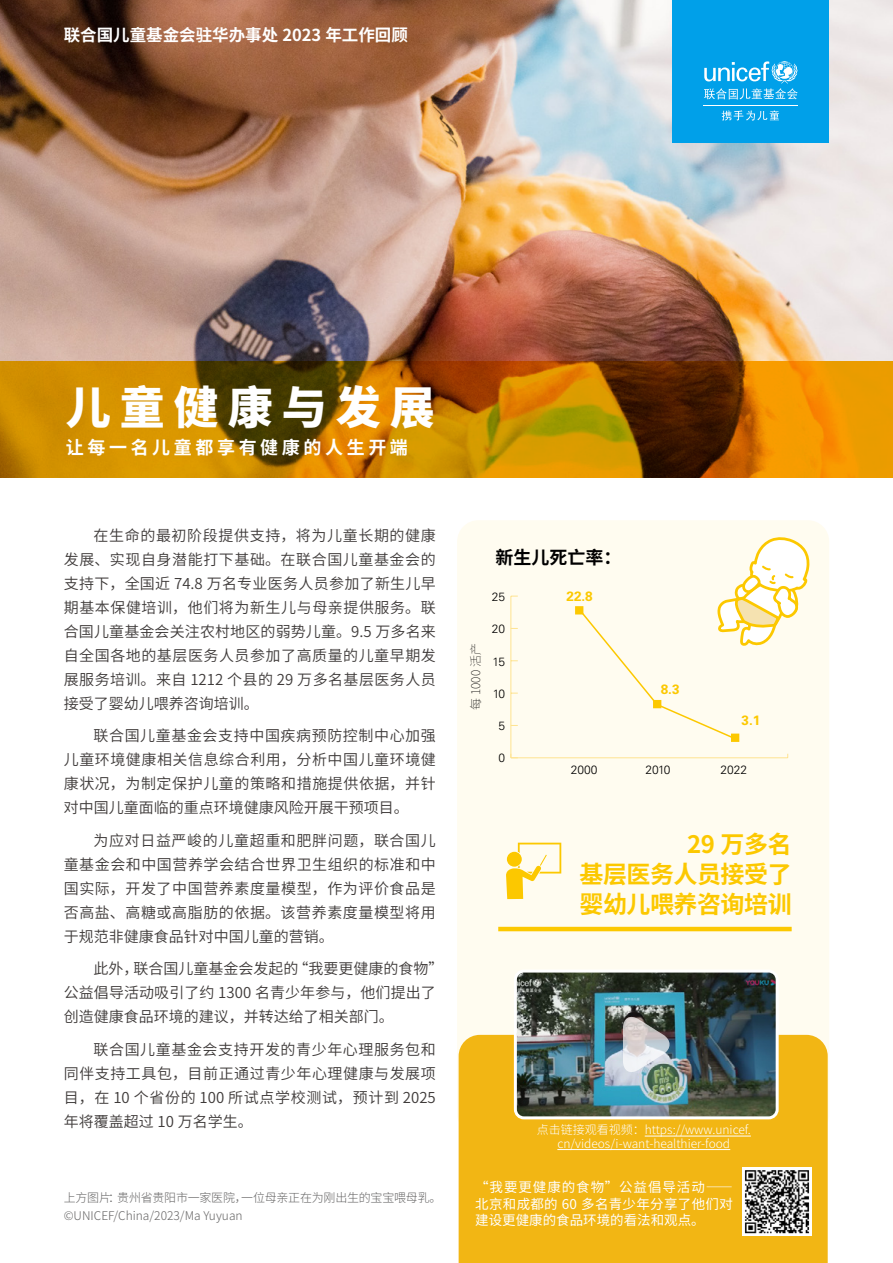
<style>
.page{position:relative;width:893px;height:1263px;background:#fff}
.page>*{position:absolute;margin:0;border:0;box-sizing:border-box;transform-origin:0 0}
.t1{font:800 45px "Source Han Sans CN";letter-spacing:.2em;color:#fff}
.t2{font:700 24px/30px "Source Han Sans CN";letter-spacing:-.02em;color:#fcc800;text-align:justify}
.t3{font:700 18px "Source Han Sans CN";letter-spacing:.2em;color:#fff}
.t4{font:700 18px "Source Han Sans CN";color:#000}
.t5{font:700 16.5px "Source Han Sans CN";color:#fff}
.t6{font:15px/24px "Source Han Sans CN";letter-spacing:.005em;color:#3e3a39;text-align:justify}
.t7{font:13.5px/16.5px "Source Han Sans CN";letter-spacing:.025em;color:#fff;text-align:justify}
.t8{font:700 13.5px "Univers LT Pro 65";color:#fcc800}
.t9{font:300 12px/18px "Source Han Sans CN";letter-spacing:-.02em;color:#656464}
.t10{font:300 12px/13.5px "Source Han Sans CN";color:#fff;text-align:center}
.t11{font:300 12px "Univers LT Pro 45";color:#000}
.t12{font:200 12px "Source Han Sans CN";color:#000}
</style>
<div class="page">
<div style="left:457px;top:520px;width:372px;height:615px;background:#fffcf0;border-radius:21px"></div>
<img style="left:0;top:0;width:893px;height:361px">
<div style="left:459px;top:1035px;width:369px;height:228px;background:#f2b614"></div>
<hr style="left:645px;top:1136px;width:106px;height:1px;background:#fff">
<hr style="left:557px;top:1149px;width:173px;height:1px;background:#fff">
<hr style="left:498px;top:927px;width:294px;height:4px;background:#fcc800">
<img style="left:743px;top:1167px;width:68px;height:69px">
<hr style="left:511px;top:757px;width:277px;height:1px;background:#fee391">
<hr style="left:511px;top:596px;width:1px;height:162px;background:#fee391">
<div style="left:731px;top:733px;width:8px;height:9px;background:#fcc800"></div>
<svg style="left:575px;top:606px;width:2px;height:8px"></svg>
<svg style="left:506px;top:843px;width:55px;height:56px"></svg>
<img style="left:515px;top:973px;width:262px;height:145px">
<div style="left:514px;top:969px;width:265px;height:150px;border:3px solid #fff;border-radius:9px"></div>
<svg style="left:623px;top:1014px;width:49px;height:61px;background:#abafad"></svg>
<svg style="left:577px;top:537px;width:233px;height:203px"></svg>
<div style="left:672px;top:0;width:157px;height:142px;background:#00a0e9"></div>
<hr style="left:703px;top:105px;width:95px;height:1px;background:#fff">
<svg style="left:704px;top:61px;width:94px;height:38px"></svg>
<svg style="left:722px;top:110px;width:57px;height:11px"></svg>
<svg style="left:0;top:361px;width:893px;height:117px;background:#b27300"></svg>
<p class="t5" style="left:64px;top:26px;width:346px">联合国儿童基金会驻华办事处 2023 年工作回顾</p>
<h1 class="t1" style="left:66px;top:382px;width:371px">儿童健康与发展</h1>
<p class="t3" style="left:66px;top:437px;width:344px">让每一名儿童都享有健康的人生开端</p>
<p class="t6" style="left:64px;top:523px;width:374px;text-indent:30px">在生命的最初阶段提供支持，将为儿童长期的健康发展、实现自身潜能打下基础。在联合国儿童基金会的支持下，全国近 74.8 万名专业医务人员参加了新生儿早期基本保健培训，他们将为新生儿与母亲提供服务。联合国儿童基金会关注农村地区的弱势儿童。9.5 万多名来自全国各地的基层医务人员参加了高质量的儿童早期发展服务培训。来自 1212 个县的 29 万多名基层医务人员接受了婴幼儿喂养咨询培训。</p>
<p class="t6" style="left:64px;top:724px;width:374px;text-indent:30px">联合国儿童基金会支持中国疾病预防控制中心加强儿童环境健康相关信息综合利用，分析中国儿童环境健康状况，为制定保护儿童的策略和措施提供依据，并针对中国儿童面临的重点环境健康风险开展干预项目。</p>
<p class="t6" style="left:64px;top:828px;width:374px;text-indent:30px">为应对日益严峻的儿童超重和肥胖问题，联合国儿童基金会和中国营养学会结合世界卫生组织的标准和中国实际，开发了中国营养素度量模型，作为评价食品是否高盐、高糖或高脂肪的依据。该营养素度量模型将用于规范非健康食品针对中国儿童的营销。</p>
<p class="t6" style="left:64px;top:957px;width:381px;text-align:left;text-indent:30px">此外，联合国儿童基金会发起的“我要更健康的食物”公益倡导活动吸引了约 1300 名青少年参与，他们提出了创造健康食品环境的建议，并转达给了相关部门。</p>
<p class="t6" style="left:64px;top:1037px;width:374px;text-indent:30px">联合国儿童基金会支持开发的青少年心理服务包和同伴支持工具包，目前正通过青少年心理健康与发展项目，在 10 个省份的 100 所试点学校测试，预计到 2025年将覆盖超过 10 万名学生。</p>
<p class="t9" style="left:64px;top:1189px;width:379px">上方图片：贵州省贵阳市一家医院，一位母亲正在为刚出生的宝宝喂母乳。©UNICEF/China/2023/Ma Yuyuan</p>
<p class="t4" style="left:495px;top:548px;width:127px">新生儿死亡率：</p>
<p class="t12" style="left:469px;top:710px;width:69px;rotate:-90deg">每 1000 活产</p>
<p class="t11" style="left:492px;top:590px;width:15px">25</p>
<p class="t11" style="left:492px;top:621px;width:15px">20</p>
<p class="t11" style="left:492px;top:655px;width:14px">15</p>
<p class="t11" style="left:493px;top:686px;width:14px">10</p>
<p class="t11" style="left:498px;top:718px;width:8px">5</p>
<p class="t11" style="left:498px;top:750px;width:8px">0</p>
<p class="t8" style="left:566px;top:587px;width:28px">22.8</p>
<p class="t8" style="left:661px;top:680px;width:20px">8.3</p>
<p class="t8" style="left:741px;top:711px;width:20px">3.1</p>
<p class="t11" style="left:571px;top:763px;width:28px">2000</p>
<p class="t11" style="left:646px;top:763px;width:26px">2010</p>
<p class="t11" style="left:720px;top:763px;width:28px">2022</p>
<h2 class="t2" style="left:579px;top:830px;width:214px;text-indent:108px">29 万多名基层医务人员接受了婴幼儿喂养咨询培训</h2>
<p class="t10" style="left:537px;top:1123px;width:216px">点击链接观看视频：https://www.unicef. cn/videos/i-want-healthier-food</p>
<p class="t7" style="left:475px;top:1179px;width:259px">“我要更健康的食物”公益倡导活动——北京和成都的 60 多名青少年分享了他们对建设更健康的食品环境的看法和观点。</p>
</div>
